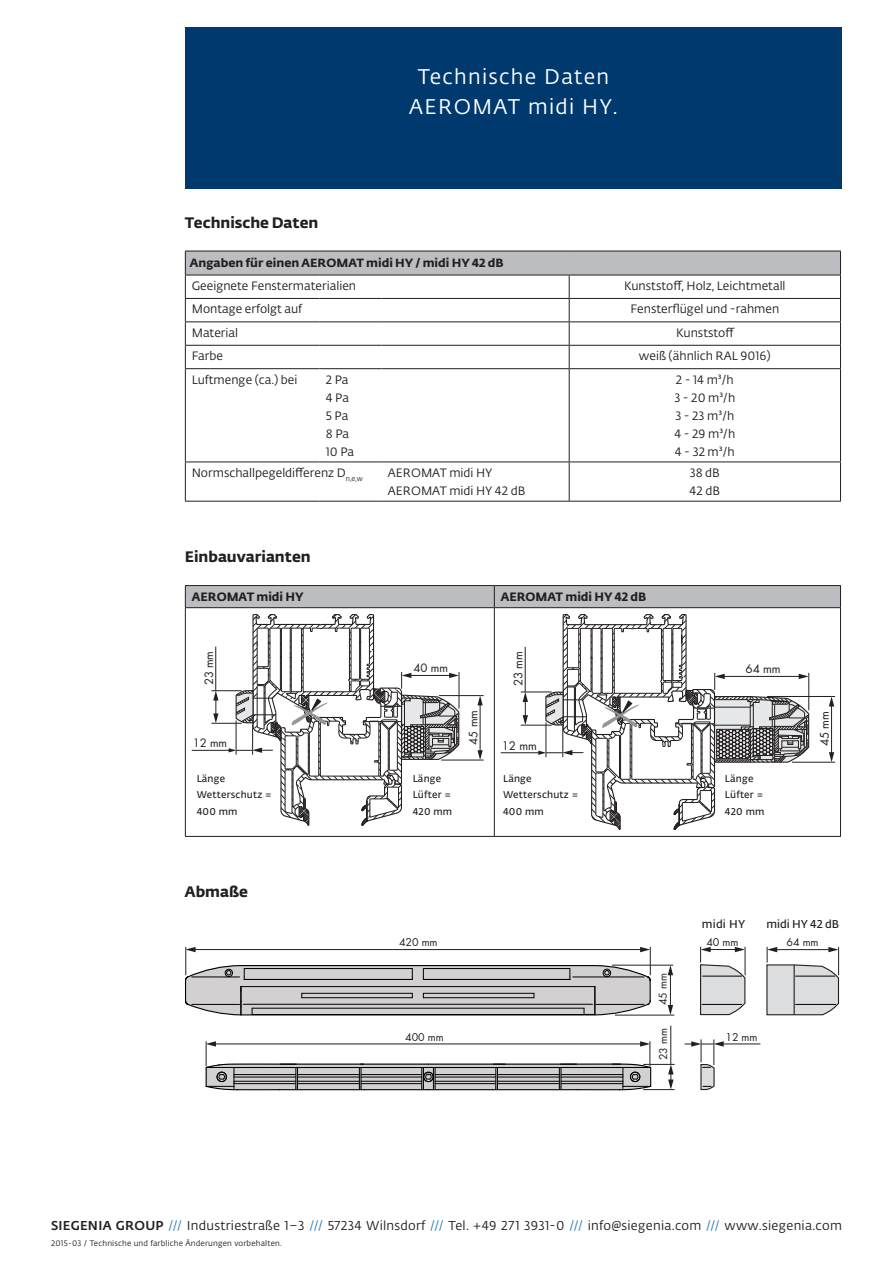
<style>
.page{position:relative;width:893px;height:1263px;background:#fff}
.page>*{position:absolute;margin:0;border:0;box-sizing:border-box;transform-origin:0 0}
.t1{font:21px "Fedra Sans Alt Pro";letter-spacing:.06em;color:#fff}
.Absatzüberschrift{font:700 15px "Fedra Sans Alt Pro";color:#231f20}
.t2{font:13.05px "Futura Boo";color:#231f20}
.t3{font:12.75px "Fedra Sans Alt Pro";letter-spacing:.02em;color:#231f20}
.t4{font:12.75px "Futura Boo";color:#231f20}
.Table_Text{font:12px "Fedra Sans Alt Pro";color:#231f20}
.Table_Text_Title{font:700 12px "Fedra Sans Alt Pro";color:#231f20}
.t5{font:11.85px "Futura Boo";color:#231f20}
.Table_Text_Title-2{font:700 11.7px "Fedra Sans Alt Pro";color:#231f20}
.t6{font:600 11.25px "Fedra Sans Alt Pro";color:#231f20}
.copy_OTF{font:600 9.75px/16.5px "Fedra Sans Alt Pro";letter-spacing:.02em;color:#231f20}
.t7{font:7.8px "Fedra Sans Alt Pro";letter-spacing:.02em;color:#231f20}
.s1{font-weight:500}
.s2{color:#277dc1}
</style>
<div class="page">
<div style="left:185px;top:28px;width:657px;height:161px;background:#00396e"></div>
<div style="left:185px;top:251px;width:655px;height:24px;background:#bcbdc0"></div>
<svg style="left:186px;top:276px;width:654px;height:225px"></svg>
<hr style="left:185px;top:275px;width:134px;height:1px;background:#231f20">
<hr style="left:319px;top:275px;width:62px;height:1px;background:#231f20">
<hr style="left:381px;top:275px;width:188px;height:1px;background:#231f20">
<hr style="left:569px;top:275px;width:272px;height:1px;background:#231f20">
<hr style="left:185px;top:298px;width:134px;height:1px;background:#231f20">
<hr style="left:319px;top:298px;width:62px;height:1px;background:#231f20">
<hr style="left:381px;top:298px;width:188px;height:1px;background:#231f20">
<hr style="left:569px;top:298px;width:272px;height:1px;background:#231f20">
<hr style="left:185px;top:321px;width:134px;height:1px;background:#231f20">
<hr style="left:319px;top:321px;width:62px;height:1px;background:#231f20">
<hr style="left:381px;top:321px;width:188px;height:1px;background:#231f20">
<hr style="left:569px;top:321px;width:272px;height:1px;background:#231f20">
<hr style="left:185px;top:345px;width:134px;height:1px;background:#231f20">
<hr style="left:319px;top:345px;width:62px;height:1px;background:#231f20">
<hr style="left:381px;top:345px;width:188px;height:1px;background:#231f20">
<hr style="left:569px;top:345px;width:272px;height:1px;background:#231f20">
<hr style="left:185px;top:368px;width:134px;height:1px;background:#231f20">
<hr style="left:319px;top:368px;width:62px;height:1px;background:#231f20">
<hr style="left:381px;top:368px;width:188px;height:1px;background:#231f20">
<hr style="left:569px;top:368px;width:272px;height:1px;background:#231f20">
<hr style="left:185px;top:462px;width:134px;height:1px;background:#231f20">
<hr style="left:319px;top:462px;width:62px;height:1px;background:#231f20">
<hr style="left:381px;top:462px;width:188px;height:1px;background:#231f20">
<hr style="left:569px;top:462px;width:272px;height:1px;background:#231f20">
<hr style="left:185px;top:501px;width:134px;height:1px;background:#231f20">
<hr style="left:319px;top:501px;width:62px;height:1px;background:#231f20">
<hr style="left:381px;top:501px;width:188px;height:1px;background:#231f20">
<hr style="left:569px;top:501px;width:272px;height:1px;background:#231f20">
<svg style="left:569px;top:275px;width:1px;height:93px"></svg>
<hr style="left:569px;top:369px;width:1px;height:93px;background:#231f20">
<hr style="left:569px;top:462px;width:1px;height:39px;background:#231f20">
<svg style="left:185px;top:252px;width:1px;height:116px"></svg>
<hr style="left:185px;top:369px;width:1px;height:93px;background:#231f20">
<hr style="left:185px;top:462px;width:1px;height:39px;background:#231f20">
<hr style="left:185px;top:251px;width:134px;height:1px;background:#231f20">
<hr style="left:319px;top:251px;width:62px;height:1px;background:#231f20">
<hr style="left:381px;top:251px;width:188px;height:1px;background:#231f20">
<hr style="left:569px;top:251px;width:272px;height:1px;background:#231f20">
<svg style="left:840px;top:251px;width:1px;height:117px"></svg>
<hr style="left:840px;top:369px;width:1px;height:93px;background:#231f20">
<hr style="left:840px;top:462px;width:1px;height:39px;background:#231f20">
<hr style="left:185px;top:608px;width:1px;height:228px;background:#231f20">
<hr style="left:494px;top:608px;width:1px;height:228px;background:#231f20">
<hr style="left:840px;top:608px;width:1px;height:228px;background:#231f20">
<hr style="left:185px;top:836px;width:309px;height:1px;background:#231f20">
<hr style="left:494px;top:836px;width:347px;height:1px;background:#231f20">
<svg style="left:185px;top:585px;width:656px;height:245px"></svg>
<svg style="left:700px;top:947px;width:46px;height:69px"></svg>
<hr style="left:612px;top:965px;width:61px;height:1px;background:#231f20">
<hr style="left:615px;top:1015px;width:59px;height:1px;background:#231f20">
<hr style="left:670px;top:973px;width:1px;height:34px;background:#231f20">
<svg style="left:668px;top:965px;width:5px;height:10px"></svg>
<svg style="left:668px;top:1005px;width:5px;height:10px"></svg>
<svg style="left:766px;top:947px;width:73px;height:69px"></svg>
<hr style="left:643px;top:1064px;width:32px;height:1px;background:#231f20">
<hr style="left:643px;top:1089px;width:32px;height:1px;background:#231f20">
<svg style="left:668px;top:1064px;width:6px;height:25px"></svg>
<hr style="left:670px;top:1026px;width:1px;height:39px;background:#231f20">
<hr style="left:722px;top:1043px;width:38px;height:1px;background:#231f20">
<svg style="left:685px;top:1039px;width:39px;height:51px"></svg>
<svg style="left:185px;top:947px;width:466px;height:69px"></svg>
<svg style="left:205px;top:1041px;width:447px;height:49px"></svg>
<p class="Absatzüberschrift" style="left:185px;top:210px;width:135px">Technische Daten</p>
<p class="t1" style="left:418px;top:62px;width:193px">Technische Daten</p>
<p class="t1" style="left:409px;top:92px;width:210px">AEROMAT midi HY.</p>
<p class="Table_Text_Title-2" style="left:190px;top:253px;width:315px">Angaben für einen AEROMAT midi HY / midi HY 42 dB</p>
<p class="Table_Text" style="left:192px;top:277px;width:166px">Geeignete Fenstermaterialien</p>
<p class="Table_Text" style="left:624px;top:277px;width:163px">Kunststoff, Holz, Leichtmetall</p>
<p class="Table_Text" style="left:192px;top:301px;width:112px">Montage erfolgt auf</p>
<p class="Table_Text" style="left:630px;top:301px;width:150px">Fensterflügel und -rahmen</p>
<p class="Table_Text" style="left:192px;top:324px;width:48px">Material</p>
<p class="Table_Text" style="left:676px;top:324px;width:60px">Kunststoff</p>
<p class="Table_Text" style="left:192px;top:348px;width:33px">Farbe</p>
<p class="Table_Text" style="left:639px;top:348px;width:133px">weiß (ähnlich RAL 9016)</p>
<p class="Table_Text" style="left:192px;top:371px;width:107px">Luftmenge (ca.) bei</p>
<p class="Table_Text" style="left:326px;top:371px;width:24px">2 Pa</p>
<p class="Table_Text" style="left:326px;top:389px;width:25px">4 Pa</p>
<p class="Table_Text" style="left:326px;top:407px;width:24px">5 Pa</p>
<p class="Table_Text" style="left:326px;top:425px;width:25px">8 Pa</p>
<p class="Table_Text" style="left:326px;top:443px;width:30px">10 Pa</p>
<p class="Table_Text" style="left:676px;top:371px;width:60px">2 - 14 m³/h</p>
<p class="Table_Text" style="left:674px;top:389px;width:62px">3 - 20 m³/h</p>
<p class="Table_Text" style="left:675px;top:407px;width:61px">3 - 23 m³/h</p>
<p class="Table_Text" style="left:674px;top:425px;width:62px">4 - 29 m³/h</p>
<p class="Table_Text" style="left:675px;top:443px;width:61px">4 - 32 m³/h</p>
<p class="Table_Text" style="left:192px;top:464px;width:173px">Normschallpegeldifferenz D<sub>n,e,w</sub></p>
<p class="Table_Text" style="left:388px;top:464px;width:106px">AEROMAT midi HY</p>
<p class="Table_Text" style="left:388px;top:482px;width:139px">AEROMAT midi HY 42 dB</p>
<p class="Absatzüberschrift" style="left:185px;top:545px;width:127px">Einbauvarianten</p>
<p class="Table_Text_Title" style="left:192px;top:587px;width:113px">AEROMAT midi HY</p>
<p class="Table_Text_Title" style="left:501px;top:587px;width:147px">AEROMAT midi HY 42 dB</p>
<p class="t4" style="left:201px;top:685px;width:36px;rotate:-90deg">23 mm</p>
<p class="t4" style="left:414px;top:660px;width:36px">40 mm</p>
<p class="t2" style="left:510px;top:686px;width:37px;rotate:-90deg">23 mm</p>
<p class="t4" style="left:193px;top:736px;width:36px">12 mm</p>
<p class="t4" style="left:466px;top:745px;width:36px;rotate:-90deg">45 mm</p>
<p class="t2" style="left:502px;top:738px;width:37px">12 mm</p>
<p class="copy_OTF" style="left:197px;top:770px;width:77px">Länge<br>Wetterschutz =<br>400 mm</p>
<p class="copy_OTF" style="left:413px;top:770px;width:41px">Länge<br>Lüfter =<br>420 mm</p>
<p class="copy_OTF" style="left:503px;top:770px;width:77px">Länge<br>Wetterschutz =<br>400 mm</p>
<p class="Table_Text" style="left:690px;top:464px;width:32px">38 dB</p>
<p class="Table_Text" style="left:690px;top:482px;width:32px">42 dB</p>
<p class="t2" style="left:746px;top:661px;width:37px">64 mm</p>
<p class="copy_OTF" style="left:725px;top:770px;width:41px">Länge<br>Lüfter =<br>420 mm</p>
<p class="t2" style="left:817px;top:746px;width:37px;rotate:-90deg">45 mm</p>
<p class="Absatzüberschrift" style="left:185px;top:880px;width:64px">Abmaße</p>
<p class="t5" style="left:399px;top:935px;width:40px">420 mm</p>
<p class="t5" style="left:405px;top:1029px;width:40px">400 mm</p>
<p class="t5" style="left:656px;top:1005px;width:33px;rotate:-90deg">45 mm</p>
<p class="t6" style="left:702px;top:916px;width:45px">midi HY</p>
<p class="t6" style="left:766px;top:916px;width:74px">midi HY 42 dB</p>
<p class="t5" style="left:706px;top:935px;width:33px">40 mm</p>
<p class="t5" style="left:787px;top:935px;width:33px">64 mm</p>
<p class="t5" style="left:656px;top:1060px;width:33px;rotate:-90deg">23 mm</p>
<p class="t5" style="left:725px;top:1029px;width:33px">12 mm</p>
<p class="t3" style="left:51px;top:1217px;width:792px"><span class="s1">SIEGENIA GROUP</span> <span class="s2">///</span> Industriestraße 1–3 <span class="s2">///</span> 57234 Wilnsdorf <span class="s2">///</span> Tel. +49 271 3931-0 <span class="s2">///</span> info@siegenia.com <span class="s2">///</span> www.siegenia.com</p>
<p class="t7" style="left:51px;top:1237px;width:232px">2015-03 / Technische und farbliche Änderungen vorbehalten.</p>
</div>
